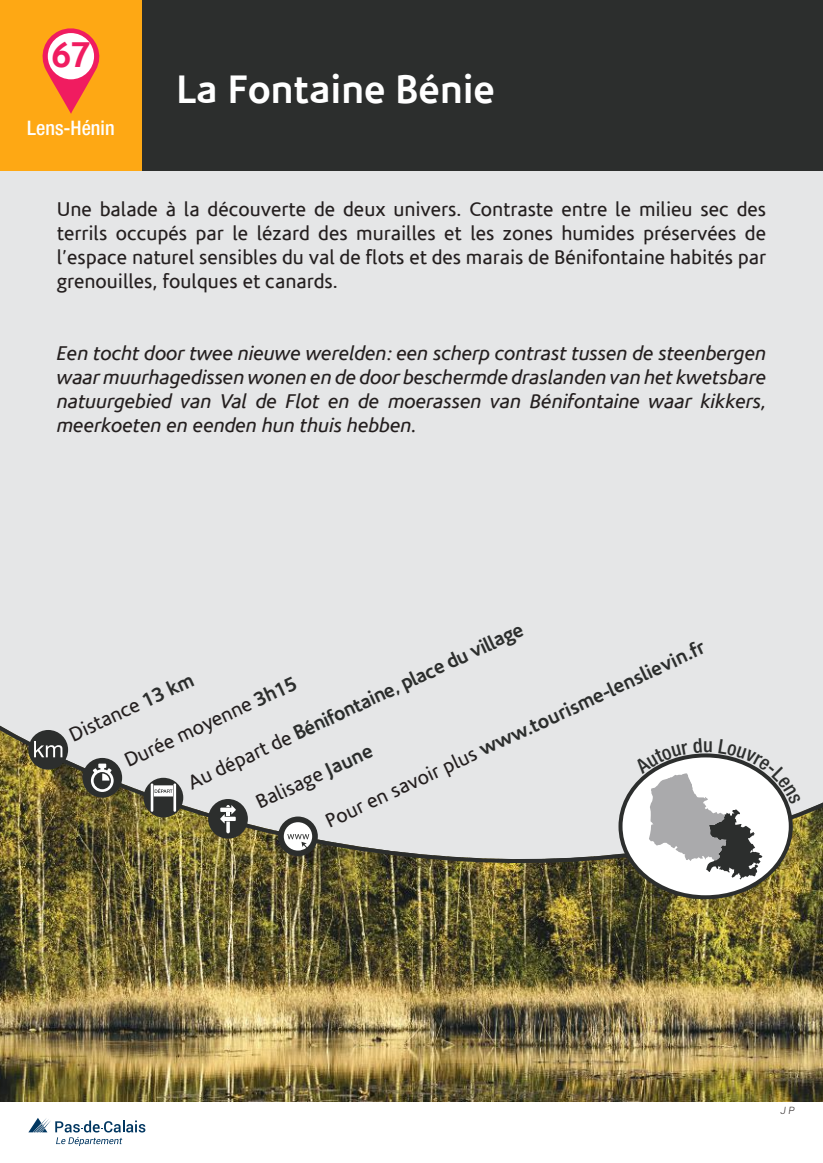
<style>
.page{position:relative;width:823px;height:1163px;background:#fff}
.page>*{position:absolute;margin:0;border:0;box-sizing:border-box;transform-origin:0 0}
.t1{font:700 40px "Corisande";color:#fff}
.t2{font:700 36px "Corisande";color:#f01c60}
.t3{font:20px/24px "Corisande";color:#241f1f;text-align:justify}
.t4{font:italic 20px/24px "Corisande";color:#241f1f;text-align:justify}
.t5{font:700 20px "Corisande";color:#2c2e2d}
.t6{font:500 condensed 20px "Helvetica Neue";color:#fff}
.t7{font:italic 300 10px "Roboto";color:#241f1f}
.s1{font-weight:400;color:#241f1f}
.s2{font-weight:700;color:#2c2e2d}
</style>
<div class="page">
<img style="left:0;top:906px;width:822px;height:194px">
<svg style="left:0;top:358px;width:822px;height:548px"></svg>
<div style="left:0;top:170px;width:822px;height:188px;background:#e5e6e7"></div>
<div style="left:142px;top:0;width:680px;height:170px;background:#2c2e2d"></div>
<div style="left:0;top:0;width:142px;height:170px;background:#fea814"></div>
<svg style="left:620px;top:755px;width:170px;height:142px"></svg>
<svg style="left:28px;top:1118px;width:117px;height:27px"></svg>
<div style="left:208px;top:798px;width:40px;height:40px;background:#2c2e2d;border-radius:50%"></div>
<svg style="left:220px;top:805px;width:16px;height:28px"></svg>
<div style="left:278px;top:816px;width:39px;height:40px;background:#2c2e2d;border-radius:50%"></div>
<svg style="left:283px;top:822px;width:29px;height:28px"></svg>
<div style="left:82px;top:757px;width:40px;height:40px;background:#2c2e2d;border-radius:50%"></div>
<svg style="left:91px;top:763px;width:23px;height:28px"></svg>
<svg style="left:143px;top:777px;width:40px;height:40px"></svg>
<svg style="left:154px;top:785px;width:19px;height:11px"></svg>
<hr style="left:151px;top:783px;width:2px;height:28px;background:#fff">
<hr style="left:173px;top:783px;width:3px;height:28px;background:#fff">
<div style="left:28px;top:729px;width:40px;height:40px;background:#2c2e2d;border-radius:50%"></div>
<svg style="left:34px;top:741px;width:28px;height:16px"></svg>
<svg style="left:42px;top:28px;width:58px;height:86px"></svg>
<div style="left:48px;top:33px;width:46px;height:46px;background:#fff;border-radius:50%"></div>
<svg style="left:633px;top:737px;width:167px;height:142px"></svg>
<h2 class="t2" style="left:52px;top:32px;width:40px">67</h2>
<p class="t6" style="left:27px;top:116px;width:89px">Lens-Hénin</p>
<h1 class="t1" style="left:176px;top:64px;width:320px">La Fontaine Bénie</h1>
<p class="t3" style="left:57px;top:198px;width:710px">Une balade à la découverte de deux univers. Contraste entre le milieu sec des terrils occupés par le lézard des murailles et les zones humides préservées de l’espace naturel sensibles du val de flots et des marais de Bénifontaine habités par grenouilles, foulques et canards.</p>
<p class="t4" style="left:57px;top:342px;width:710px">Een tocht door twee nieuwe werelden: een scherp contrast tussen de steenbergen waar muurhagedissen wonen en de door beschermde draslanden van het kwetsbare natuurgebied van Val de Flot en de moerassen van Bénifontaine waar kikkers, meerkoeten en eenden hun thuis hebben.</p>
<p class="t5" style="left:183px;top:771px;width:369px;rotate:-25deg"><span class="s1">Au départ de</span> Bénifontaine, place du village</p>
<p class="t5" style="left:321px;top:810px;width:417px;rotate:-25deg"><span class="s1">Pour en savoir plus</span> www.tourisme-lenslievin.fr</p>
<p class="t3" style="left:65px;top:724px;width:137px;rotate:-25deg">Distance <span class="s2">13 km</span></p>
<p class="t3" style="left:121px;top:750px;width:189px;rotate:-25deg">Durée moyenne <span class="s2">3h15</span></p>
<p class="t3" style="left:252px;top:792px;width:128px;rotate:-25deg">Balisage <span class="s2">Jaune</span></p>
<p class="t7" style="left:780px;top:1103px;width:16px">J P</p>
</div>
